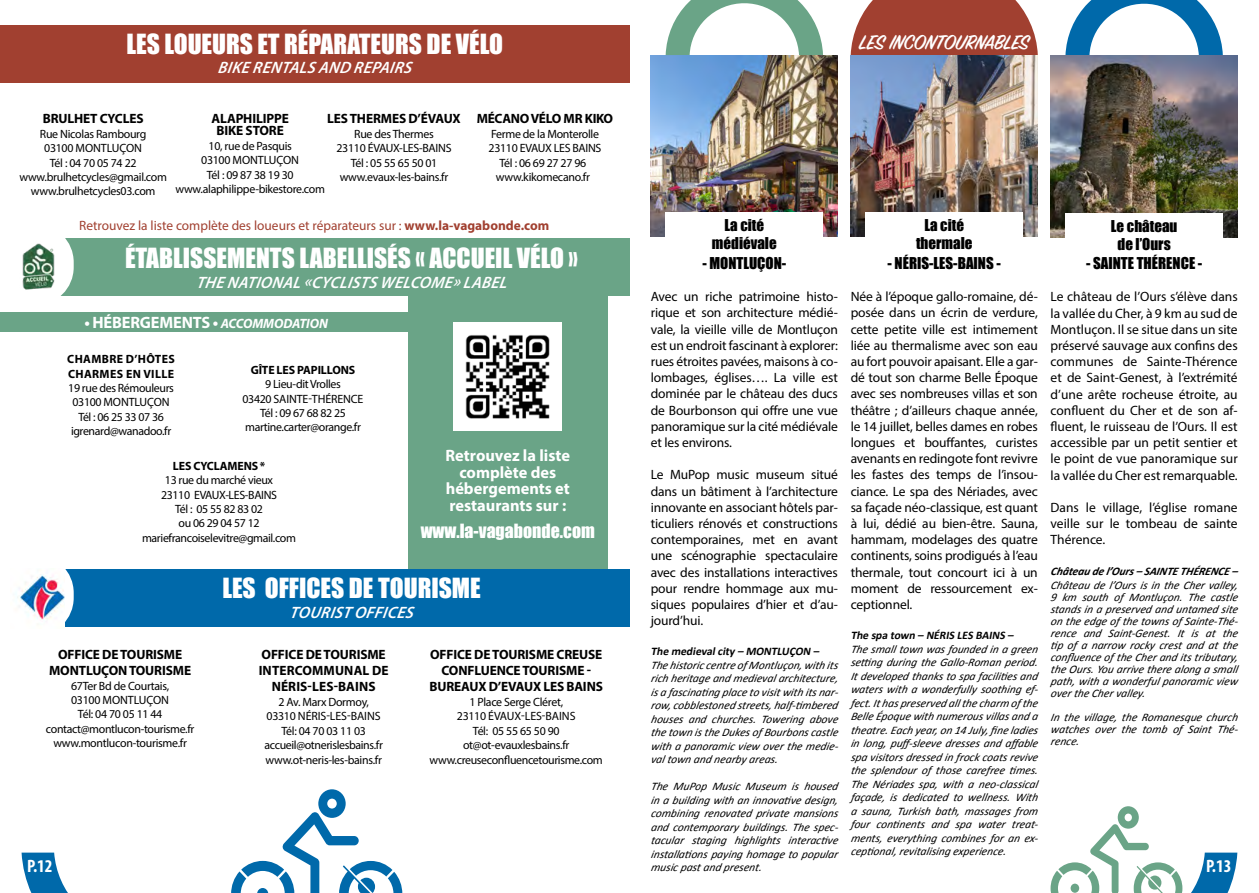
<style>
.page{position:relative;width:1259px;height:893px;background:#fff}
.page>*{position:absolute;margin:0;border:0;box-sizing:border-box;transform-origin:0 0}
.t1{font:25.5px "Impact";color:#fff}
.t2{font:600 22.5px "Sign Painter House Script";letter-spacing:-.02em;color:#fff}
.t3{font:18px "Impact";color:#fff}
.t4{font:700 condensed 18px "Myriad Pro";color:#fff}
.t5{font:700 16.5px/16.5px "Myriad Pro";color:#fff;text-align:center}
.t6{font:italic 600 16.5px "Myriad Pro";letter-spacing:.02em;color:#fff}
.t7{font:15px/18px "Impact";color:#000;text-align:center}
.t8{font:13.5px/16.2px "Myriad Pro";letter-spacing:-.01em;color:#000;text-align:justify}
.t9{font:700 13.5px/16.2px "Myriad Pro";letter-spacing:-.01em;color:#000;text-align:center}
.t10{font:13.5px "Myriad Pro";color:#a14030}
.t11{font:700 13.5px/16.2px "Myriad Pro";letter-spacing:.01em;color:#000;text-align:center}
.t12{font:12px/14.4px "Myriad Pro";letter-spacing:-.025em;color:#000;text-align:center}
.t13{font:700 12px "Myriad Pro";letter-spacing:-.005em;color:#000}
.t14{font:700 12px/14.4px "Myriad Pro";letter-spacing:.03em;color:#000}
.t15{font:italic 11.55px/13.5px "Calibri";color:#000}
.t16{font:italic 700 11.55px "Calibri";color:#000}
.t17{font:italic 700 11.55px "Calibri";color:#000}
.s1{font-weight:700}
.s2{font-style:italic;font-size:13.5px}
</style>
<div class="page">
<svg style="left:1065px;top:0;width:157px;height:56px"></svg>
<svg style="left:850px;top:0;width:187px;height:55px;background:#a84f40"></svg>
<img style="left:651px;top:55px;width:187px;height:182px">
<img style="left:850px;top:55px;width:187px;height:182px">
<div style="left:665px;top:212px;width:158px;height:65px;background:#fff"></div>
<div style="left:865px;top:212px;width:158px;height:65px;background:#fff"></div>
<svg style="left:665px;top:0;width:158px;height:55px"></svg>
<img style="left:1050px;top:56px;width:187px;height:181px">
<div style="left:1065px;top:213px;width:157px;height:65px;background:#fff"></div>
<div style="left:0;top:25px;width:629px;height:58px;background:#a14030"></div>
<div style="left:0;top:312px;width:408px;height:20px;background:#6aa487"></div>
<div style="left:0;top:238px;width:629px;height:58px;background:#6aa487"></div>
<svg style="left:0;top:238px;width:74px;height:58px;background:#f2f7f4"></svg>
<img style="left:19px;top:240px;width:38px;height:51px">
<div style="left:0;top:569px;width:629px;height:57px;background:#0069aa"></div>
<svg style="left:0;top:569px;width:74px;height:58px"></svg>
<img style="left:10px;top:569px;width:54px;height:58px">
<div style="left:408px;top:296px;width:200px;height:273px;background:#6aa487"></div>
<img style="left:454px;top:322px;width:108px;height:108px">
<svg style="left:231px;top:789px;width:171px;height:104px"></svg>
<svg style="left:22px;top:853px;width:46px;height:40px"></svg>
<svg style="left:1050px;top:806px;width:187px;height:87px"></svg>
<div style="left:1070px;top:884px;width:9px;height:9px;background:#6aa487;border-radius:50%"></div>
<h1 class="t1" style="left:126px;top:24px;width:378px">LES LOUEURS ET RÉPARATEURS DE VÉLO</h1>
<p class="t6" style="left:218px;top:57px;width:199px">BIKE RENTALS AND REPAIRS</p>
<p class="t9" style="left:327px;top:110px;width:135px">LES THERMES D’ÉVAUX</p>
<p class="t12" style="left:336px;top:126px;width:116px">Rue des Thermes<br>23110 ÉVAUX-LES-BAINS<br>Tél : 05 55 65 50 01 www.evaux-les-bains.fr</p>
<p class="t9" style="left:477px;top:110px;width:138px">MÉCANO VÉLO MR KIKO</p>
<p class="t12" style="left:488px;top:126px;width:114px">Ferme de la Monterolle<br>23110 EVAUX LES BAINS<br>Tél : 06 69 27 27 96 www.kikomecano.fr</p>
<p class="t9" style="left:43px;top:110px;width:102px">BRULHET CYCLES</p>
<p class="t12" style="left:19px;top:126px;width:149px">Rue Nicolas Rambourg<br>03100 MONTLUÇON<br>Tél : 04 70 05 74 22 www.brulhetcycles@gmail.com www.brulhetcycles03.com</p>
<p class="t10" style="left:79px;top:217px;width:471px">Retrouvez la liste complète des loueurs et réparateurs sur : <span class="s1">www.la-vagabonde.com</span></p>
<p class="t9" style="left:212px;top:112px;width:79px;line-height:12px">ALAPHILIPPE<br>BIKE STORE</p>
<p class="t12" style="left:175px;top:138px;width:151px">10, rue de Pasquis<br>03100 MONTLUÇON<br>Tél : 09 87 38 19 30 www.alaphilippe-bikestore.com</p>
<h1 class="t1" style="left:125px;top:238px;width:454px">ÉTABLISSEMENTS LABELLISÉS « ACCUEIL VÉLO »</h1>
<p class="t6" style="left:196px;top:272px;width:315px">THE NATIONAL «CYCLISTS WELCOME» LABEL</p>
<p class="t5" style="left:85px;top:314px;width:245px">• HÉBERGEMENTS • <span class="s2">ACCOMMODATION</span></p>
<p class="t14" style="left:67px;top:351px;width:109px">CHAMBRE D’HÔTES<br>CHARMES EN VILLE</p>
<p class="t12" style="left:68px;top:381px;width:107px">19 rue des Rémouleurs<br>03100 MONTLUÇON<br>Tél : 06 25 33 07 36 igrenard@wanadoo.fr</p>
<p class="t13" style="left:251px;top:362px;width:106px">GÎTE LES PAPILLONS</p>
<p class="t12" style="left:242px;top:377px;width:122px">9 Lieu-dit Vrolles<br>03420 SAINTE-THÉRENCE<br>Tél : 09 67 68 82 25 martine.carter@orange.fr</p>
<p class="t13" style="left:173px;top:458px;width:94px">LES CYCLAMENS *</p>
<p class="t12" style="left:142px;top:473px;width:155px">13 rue du marché vieux<br>23110 EVAUX-LES-BAINS<br>Tél : 05 55 82 83 02<br>ou 06 29 04 57 12 mariefrancoiselevitre@gmail.com</p>
<p class="t5" style="left:445px;top:447px;width:126px">Retrouvez la liste complète des hébergements et restaurants sur :</p>
<h3 class="t3" style="left:421px;top:516px;width:176px">www.la-vagabonde.com</h3>
<p class="t9" style="left:49px;top:646px;width:143px">OFFICE DE TOURISME<br>MONTLUÇON TOURISME</p>
<p class="t12" style="left:46px;top:678px;width:150px">67Ter Bd de Courtais,<br>03100 MONTLUÇON<br>Tél: 04 70 05 11 44 contact@montlucon-tourisme.fr www.montlucon-tourisme.fr</p>
<h1 class="t1" style="left:222px;top:569px;width:260px">LES OFFICES DE TOURISME</h1>
<p class="t6" style="left:290px;top:602px;width:128px">TOURIST OFFICES</p>
<p class="t11" style="left:259px;top:646px;width:131px">OFFICE DE TOURISME<br>INTERCOMMUNAL DE<br>NÉRIS-LES-BAINS</p>
<p class="t12" style="left:264px;top:694px;width:120px">2 Av. Marx Dormoy,<br>03310 NÉRIS-LES-BAINS<br>Tél: 04 70 03 11 03 accueil@otnerislesbains.fr www.ot-neris-les-bains.fr</p>
<p class="t9" style="left:429px;top:646px;width:175px">OFFICE DE TOURISME CREUSE<br>CONFLUENCE TOURISME -<br>BUREAUX D’EVAUX LES BAINS</p>
<p class="t12" style="left:430px;top:694px;width:175px">1 Place Serge Cléret,<br>23110 ÉVAUX-LES-BAINS<br>Tél: 05 55 65 50 90 ot@ot-evauxlesbains.fr www.creuseconfluencetourisme.com</p>
<h3 class="t4" style="left:27px;top:854px;width:27px">P.12</h3>
<h2 class="t2" style="left:859px;top:28px;width:172px">LES INCONTOURNABLES</h2>
<p class="t7" style="left:712px;top:216px;width:66px">La cité médiévale</p>
<p class="t7" style="left:702px;top:253px;width:85px">- MONTLUÇON-</p>
<p class="t8" style="left:651px;top:288px;width:189px">Avec un riche patrimoine histo&shy;rique et son architecture médié&shy;vale, la vieille ville de Montluçon est un endroit fascinant à explorer: rues étroites pavées, maisons à co&shy;lombages, églises…. La ville est dominée par le château des ducs de Bourbonson qui offre une vue panoramique sur la cité médiévale et les environs.</p>
<p class="t8" style="left:651px;top:467px;width:189px">Le MuPop music museum situé dans un bâtiment à l’architecture innovante en associant hôtels par&shy;ticuliers rénovés et constructions contemporaines, met en avant une scénographie spectaculaire avec des installations interactives pour rendre hommage aux mu&shy;siques populaires d’hier et d’au&shy;jourd’hui.</p>
<p class="t16" style="left:651px;top:644px;width:172px">The medievalcity – MONTLUÇON –</p>
<p class="t15" style="left:651px;top:658px;width:191px">The historiccentre of Montluçon, with its rich heritage and medievalarchitecture, isa fascinating place to visitwith itsnar&shy;row, cobblestoned streets, half-timbered houses and churches. Towering above the town isthe Dukesof Bourbonscastle with a panoramic view over the medie&shy;valtown and nearby areas.</p>
<p class="t15" style="left:651px;top:779px;width:191px">The MuPop Music Museum is housed in a building with an innovative design, combining renovated private mansions and contemporary buildings. The spec&shy;tacular staging highlights interactive installations paying homage to popular musicpastand present.</p>
<p class="t7" style="left:916px;top:216px;width:58px">La cité thermale</p>
<p class="t7" style="left:887px;top:253px;width:115px">- NÉRIS-LES-BAINS -</p>
<p class="t8" style="left:850px;top:288px;width:189px">Née à l’époque gallo-romaine, dé&shy;posée dans un écrin de verdure, cette petite ville est intimement liée au thermalisme avec son eau au fort pouvoir apaisant. Elle a gar&shy;dé tout son charme Belle Époque avec ses nombreuses villas et son théâtre ; d’ailleurs chaque année, le 14 juillet, belles dames en robes longues et bouffantes, curistes avenants en redingote font revivre les fastes des temps de l’insou&shy;ciance. Le spa des Nériades, avec sa façade néo-classique, est quant à lui, dédié au bien-être. Sauna, hammam, modelages des quatre continents, soins prodigués à l’eau thermale, tout concourt ici à un moment de ressourcement ex&shy;ceptionnel.</p>
<p class="t16" style="left:850px;top:628px;width:167px">The spa town – NÉRIS LES BAINS –</p>
<p class="t15" style="left:850px;top:642px;width:191px;text-align:justify">The smalltown wasfounded in a green setting during the Gallo-Roman period.<br>Itdeveloped thanksto spa facilitiesand waters with a wonderfully soothing ef&shy;fect.Ithaspreserved allthe charm of the Belle Époque with numerousvillasand a theatre.Each year, on 14 July, fine ladies in long, puff-sleeve dresses and affable spa visitorsdressed in frock coatsrevive the splendour of those carefree times.<br>The Nériades spa, with a neo-classical façade, is dedicated to wellness. With a sauna, Turkish bath, massages from four continents and spa water treat&shy;ments, everything combines for an ex&shy;ceptional, revitalising experience.</p>
<p class="t7" style="left:1111px;top:216px;width:68px">Le château de l’Ours</p>
<p class="t7" style="left:1086px;top:254px;width:118px">- SAINTE THÉRENCE -</p>
<p class="t8" style="left:1050px;top:289px;width:189px">Le château de l’Ours s’élève dans la vallée du Cher, à 9 km au sud de Montluçon. Il se situe dans un site préservé sauvage aux confins des communes de Sainte-Thérence et de Saint-Genest, à l’extrémité d’une arête rocheuse étroite, au confluent du Cher et de son af&shy;fluent, le ruisseau de l’Ours. Il est accessible par un petit sentier et le point de vue panoramique sur la vallée du Cher est remarquable.</p>
<p class="t8" style="left:1050px;top:499px;width:189px">Dans le village, l’église romane veille sur le tombeau de sainte Thérence.</p>
<p class="t17" style="left:1050px;top:564px;width:191px">Château de l’Ours– SAINTE THÉRENCE –</p>
<p class="t15" style="left:1050px;top:578px;width:191px;line-height:12px">Château de l’Ours is in the Cher valley, 9 km south of Montluçon. The castle standsin a preserved and untamed site on the edge of the townsof Sainte-Thé&shy;rence and Saint-Genest. It is at the tip of a narrow rocky crest and at the confluence of the Cherand itstributary, the Ours.You arrive there along a small path, with a wonderfulpanoramicview overthe Chervalley.</p>
<p class="t15" style="left:1050px;top:710px;width:191px;line-height:12px;text-align:justify">In the village, the Romanesque church watches over the tomb of Saint Thé&shy;rence.</p>
<h3 class="t4" style="left:1206px;top:854px;width:27px">P.13</h3>
</div>
